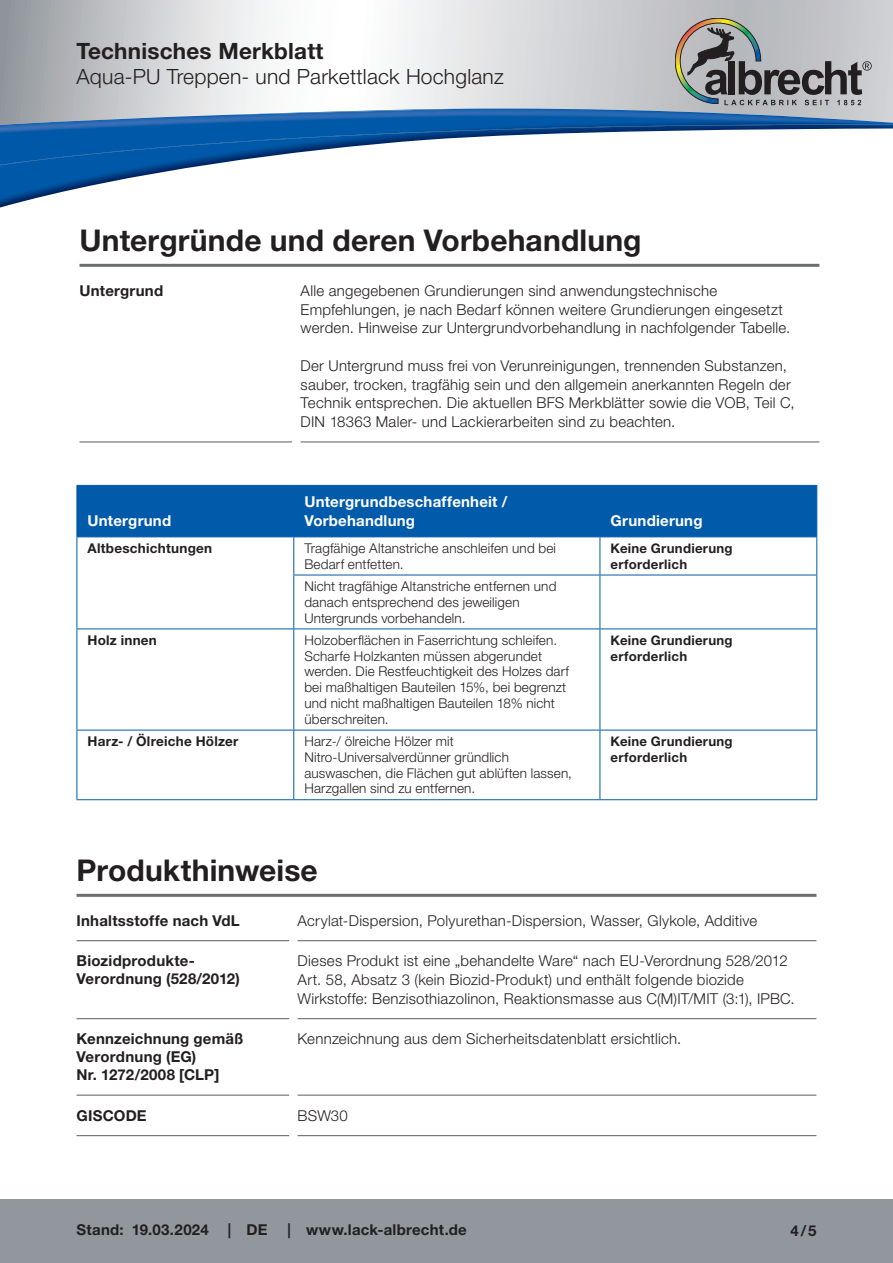
<style>
.page{position:relative;width:893px;height:1263px;background:#fff}
.page>*{position:absolute;margin:0;border:0;box-sizing:border-box;transform-origin:0 0}
.CB_AF_Kapitel_Ueberschrift{font:700 30px "Helvetica Neue LT Std";letter-spacing:.005em;color:#231f20}
.CB_AF_Kopf_TM{font:700 22.5px "Helvetica Neue LT Std";letter-spacing:.01em;color:#231f20}
.CB_AF_Kopf_Produktname_klein{font:300 21px "Helvetica Neue LT Std";letter-spacing:.01em;color:#231f20}
.CB_AF_Text_Standard{font:300 15px/18.8px "Helvetica Neue LT Std";letter-spacing:.015em;color:#231f20}
.CB_AF_Abschnitt_Ueberschrift{font:700 15px/18px "Helvetica Neue LT Std";letter-spacing:.015em;color:#231f20}
.CB_AF_Tab_Kopfzeile{font:700 15px/19.5px "Helvetica Neue LT Std";letter-spacing:.015em;color:#fff}
.CB_AF_Fuß_Stand_linksb{font:700 15px "Helvetica Neue LT Std";letter-spacing:.015em;color:#231f20}
.CB_AF_Tab_Text_Standard{font:300 13.5px/15.8px "Helvetica Neue LT Std";letter-spacing:.01em;color:#231f20}
.CB_AF_Tab_Text_Standard-2{font:700 13.5px "Helvetica Neue LT Std";letter-spacing:.02em;color:#231f20}
.CB_AF_Tab_Text_Standard-3{font:700 13.2px/15.8px "Helvetica Neue LT Std";letter-spacing:.02em;color:#231f20}
</style>
<div class="page">
<svg style="left:0;top:0;width:893px;height:109px"></svg>
<img style="left:0;top:165px;width:206px;height:43px">
<img style="left:0;top:109px;width:893px;height:15px">
<img style="left:0;top:124px;width:893px;height:41px">
<svg style="left:675px;top:18px;width:197px;height:87px;background:#9a9b9b"></svg>
<div style="left:0;top:1199px;width:893px;height:64px;background:#91979d"></div>
<hr style="left:79px;top:441px;width:213px;height:1px;background:#6c6d70">
<hr style="left:301px;top:441px;width:518px;height:1px;background:#6c6d70">
<hr style="left:79px;top:264px;width:740px;height:3px;background:#6c6d70">
<div style="left:78px;top:486px;width:738px;height:50px;background:#015aaa"></div>
<hr style="left:77px;top:486px;width:1px;height:50px;background:#015aaa">
<hr style="left:77px;top:485px;width:217px;height:1px;background:#015aaa">
<hr style="left:77px;top:536px;width:217px;height:1px;background:#015aaa">
<hr style="left:293px;top:486px;width:1px;height:50px;background:#015aaa">
<hr style="left:294px;top:485px;width:306px;height:1px;background:#015aaa">
<hr style="left:294px;top:536px;width:306px;height:1px;background:#015aaa">
<hr style="left:600px;top:486px;width:1px;height:50px;background:#015aaa">
<hr style="left:600px;top:485px;width:217px;height:1px;background:#015aaa">
<hr style="left:816px;top:486px;width:1px;height:50px;background:#015aaa">
<hr style="left:600px;top:536px;width:217px;height:1px;background:#015aaa">
<hr style="left:77px;top:537px;width:1px;height:38px;background:#015aaa">
<hr style="left:77px;top:575px;width:1px;height:53px;background:#015aaa">
<hr style="left:77px;top:629px;width:1px;height:101px;background:#015aaa">
<hr style="left:77px;top:730px;width:1px;height:69px;background:#015aaa">
<hr style="left:77px;top:628px;width:217px;height:1px;background:#015aaa">
<hr style="left:77px;top:730px;width:217px;height:1px;background:#015aaa">
<hr style="left:77px;top:799px;width:217px;height:1px;background:#015aaa">
<hr style="left:293px;top:537px;width:1px;height:38px;background:#015aaa">
<hr style="left:293px;top:575px;width:1px;height:53px;background:#015aaa">
<hr style="left:293px;top:629px;width:1px;height:101px;background:#015aaa">
<hr style="left:293px;top:730px;width:1px;height:69px;background:#015aaa">
<hr style="left:293px;top:575px;width:307px;height:1px;background:#015aaa">
<hr style="left:294px;top:628px;width:306px;height:1px;background:#015aaa">
<hr style="left:294px;top:730px;width:306px;height:1px;background:#015aaa">
<hr style="left:294px;top:799px;width:306px;height:1px;background:#015aaa">
<hr style="left:600px;top:537px;width:1px;height:38px;background:#015aaa">
<hr style="left:600px;top:575px;width:1px;height:53px;background:#015aaa">
<hr style="left:600px;top:629px;width:1px;height:101px;background:#015aaa">
<hr style="left:600px;top:730px;width:1px;height:69px;background:#015aaa">
<hr style="left:600px;top:575px;width:217px;height:1px;background:#015aaa">
<hr style="left:600px;top:628px;width:217px;height:1px;background:#015aaa">
<hr style="left:600px;top:730px;width:217px;height:1px;background:#015aaa">
<hr style="left:816px;top:537px;width:1px;height:38px;background:#015aaa">
<hr style="left:816px;top:575px;width:1px;height:53px;background:#015aaa">
<hr style="left:816px;top:629px;width:1px;height:101px;background:#015aaa">
<hr style="left:816px;top:730px;width:1px;height:69px;background:#015aaa">
<hr style="left:600px;top:799px;width:217px;height:1px;background:#015aaa">
<hr style="left:77px;top:940px;width:212px;height:1px;background:#6c6d70">
<hr style="left:298px;top:940px;width:518px;height:1px;background:#6c6d70">
<hr style="left:77px;top:1018px;width:212px;height:1px;background:#6c6d70">
<hr style="left:298px;top:1018px;width:518px;height:1px;background:#6c6d70">
<hr style="left:77px;top:1094px;width:212px;height:2px;background:#6c6d70">
<hr style="left:298px;top:1094px;width:518px;height:2px;background:#6c6d70">
<hr style="left:77px;top:1135px;width:212px;height:1px;background:#6c6d70">
<hr style="left:298px;top:1135px;width:518px;height:1px;background:#6c6d70">
<hr style="left:77px;top:894px;width:739px;height:3px;background:#6c6d70">
<p class="CB_AF_Kopf_TM" style="left:77px;top:37px;width:248px">Technisches Merkblatt</p>
<p class="CB_AF_Kopf_Produktname_klein" style="left:77px;top:64px;width:429px">Aqua-PU Treppen- und Parkettlack Hochglanz</p>
<p class="CB_AF_Kapitel_Ueberschrift" style="left:79px;top:222px;width:564px">Untergründe und deren Vorbehandlung</p>
<p class="CB_AF_Abschnitt_Ueberschrift" style="left:79px;top:281px;width:85px">Untergrund</p>
<p class="CB_AF_Text_Standard" style="left:301px;top:281px;width:491px">Alle angegebenen Grundierungen sind anwendungstechnische<br>Empfehlungen, je nach Bedarf können weitere Grundierungen eingesetzt werden. Hinweise zur Untergrundvorbehandlung in nachfolgender Tabelle.</p>
<p class="CB_AF_Text_Standard" style="left:301px;top:356px;width:495px">Der Untergrund muss frei von Verunreinigungen, trennenden Substanzen, sauber, trocken, tragfähig sein und den allgemein anerkannten Regeln der Technik entsprechen. Die aktuellen BFS Merkblätter sowie die VOB, Teil C, DIN 18363 Maler- und Lackierarbeiten sind zu beachten.</p>
<p class="CB_AF_Tab_Kopfzeile" style="left:88px;top:511px;width:85px">Untergrund</p>
<p class="CB_AF_Tab_Kopfzeile" style="left:304px;top:491px;width:204px">Untergrundbeschaffenheit /<br>Vorbehandlung</p>
<p class="CB_AF_Tab_Kopfzeile" style="left:611px;top:511px;width:93px">Grundierung</p>
<p class="CB_AF_Tab_Text_Standard-2" style="left:88px;top:540px;width:126px">Altbeschichtungen</p>
<p class="CB_AF_Tab_Text_Standard" style="left:304px;top:540px;width:253px">Tragfähige Altanstriche anschleifen und bei<br>Bedarf entfetten.</p>
<p class="CB_AF_Tab_Text_Standard-3" style="left:611px;top:540px;width:124px">Keine Grundierung erforderlich</p>
<p class="CB_AF_Tab_Text_Standard" style="left:304px;top:578px;width:253px">Nicht tragfähige Altanstriche entfernen und danach entsprechend des jeweiligen<br>Untergrunds vorbehandeln.</p>
<p class="CB_AF_Tab_Text_Standard-2" style="left:88px;top:632px;width:71px">Holz innen</p>
<p class="CB_AF_Tab_Text_Standard" style="left:304px;top:632px;width:266px">Holzoberflächen in Faserrichtung schleifen.<br>Scharfe Holzkanten müssen abgerundet werden. Die Restfeuchtigkeit des Holzes darf bei maßhaltigen Bauteilen 15%, bei begrenzt und nicht maßhaltigen Bauteilen 18% nicht überschreiten.</p>
<p class="CB_AF_Tab_Text_Standard-3" style="left:611px;top:632px;width:124px">Keine Grundierung erforderlich</p>
<p class="CB_AF_Tab_Text_Standard-2" style="left:88px;top:733px;width:152px">Harz- / Ölreiche Hölzer</p>
<p class="CB_AF_Tab_Text_Standard" style="left:304px;top:733px;width:269px">Harz-/ ölreiche Hölzer mit Nitro-Universalverdünner gründlich auswaschen, die Flächen gut ablüften lassen, Harzgallen sind zu entfernen.</p>
<p class="CB_AF_Tab_Text_Standard-3" style="left:611px;top:733px;width:124px">Keine Grundierung erforderlich</p>
<p class="CB_AF_Kapitel_Ueberschrift" style="left:77px;top:852px;width:243px">Produkthinweise</p>
<p class="CB_AF_Abschnitt_Ueberschrift" style="left:77px;top:911px;width:165px">Inhaltsstoffe nach VdL</p>
<p class="CB_AF_Text_Standard" style="left:298px;top:911px;width:461px">Acrylat-Dispersion, Polyurethan-Dispersion, Wasser, Glykole, Additive</p>
<p class="CB_AF_Abschnitt_Ueberschrift" style="left:77px;top:951px;width:165px">Biozidprodukte-<br>Verordnung (528/2012)</p>
<p class="CB_AF_Text_Standard" style="left:298px;top:951px;width:499px">Dieses Produkt ist eine „behandelte Ware“ nach EU-Verordnung 528/2012<br>Art. 58, Absatz 3 (kein Biozid-Produkt) und enthält folgende biozide<br>Wirkstoffe: Benzisothiazolinon, Reaktionsmasse aus C(M)IT/MIT (3:1), IPBC.</p>
<p class="CB_AF_Abschnitt_Ueberschrift" style="left:77px;top:1029px;width:169px">Kennzeichnung gemäß<br>Verordnung (EG)<br>Nr. 1272/2008 [CLP]</p>
<p class="CB_AF_Text_Standard" style="left:298px;top:1029px;width:385px">Kennzeichnung aus dem Sicherheitsdatenblatt ersichtlich.</p>
<p class="CB_AF_Abschnitt_Ueberschrift" style="left:77px;top:1106px;width:72px">GISCODE</p>
<p class="CB_AF_Text_Standard" style="left:298px;top:1106px;width:52px">BSW30</p>
<p class="CB_AF_Fuß_Stand_linksb" style="left:77px;top:1221px;width:49px">Stand:</p>
<p class="CB_AF_Fuß_Stand_linksb" style="left:132px;top:1221px;width:79px">19.03.2024</p>
<p class="CB_AF_Fuß_Stand_linksb" style="left:228px;top:1220px;width:5px">|</p>
<p class="CB_AF_Fuß_Stand_linksb" style="left:247px;top:1221px;width:23px">DE</p>
<p class="CB_AF_Fuß_Stand_linksb" style="left:287px;top:1220px;width:5px">|</p>
<p class="CB_AF_Fuß_Stand_linksb" style="left:306px;top:1221px;width:162px">www.lack-albrecht.de</p>
<p class="CB_AF_Abschnitt_Ueberschrift" style="left:790px;top:1222px;width:27px">4/5</p>
</div>
